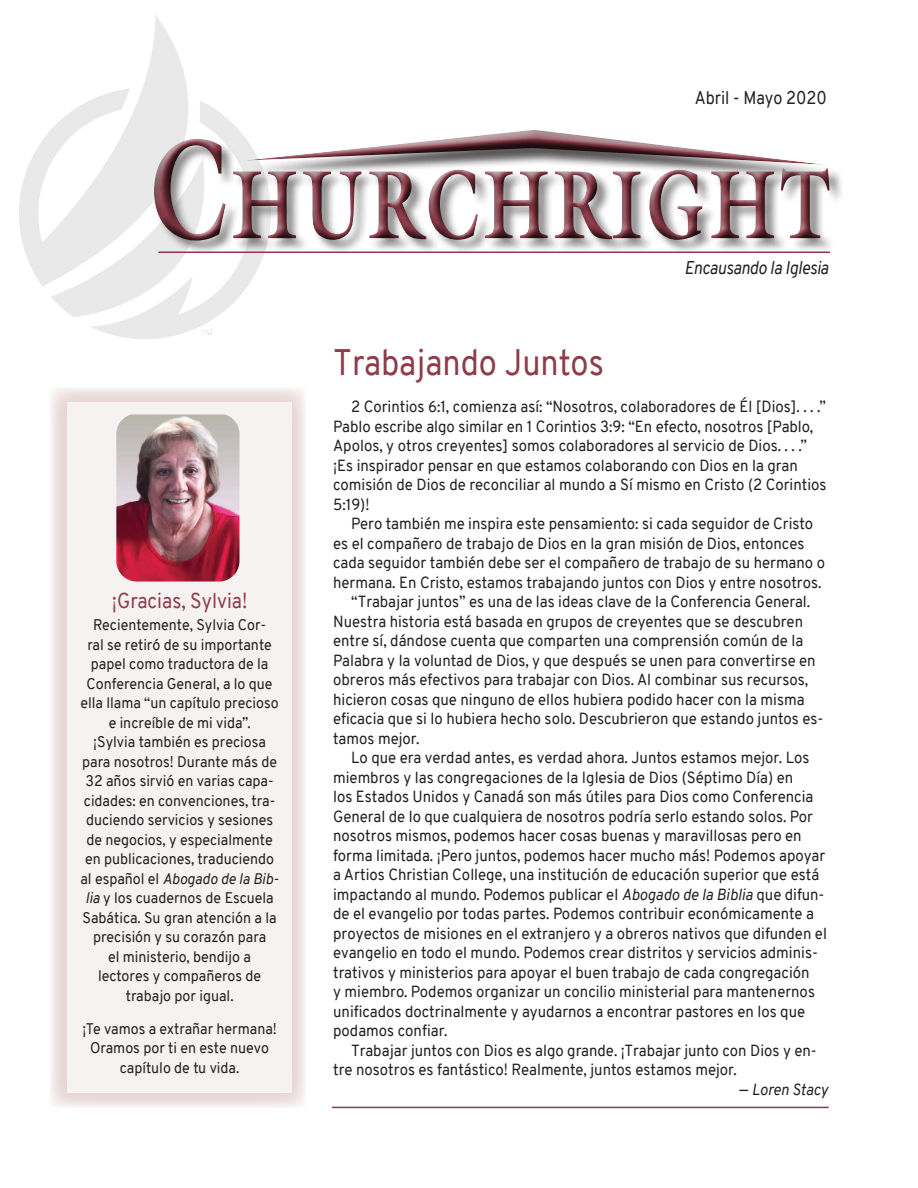
<style>
.page{position:relative;width:918px;height:1188px;background:#fff}
.page>*{position:absolute;margin:0;border:0;box-sizing:border-box;transform-origin:0 0}
.t1{font:700 98.25px "Galliard";letter-spacing:.055em;color:#8e3b4a;scale:.72 1}
.Title-CR{font:36px "Overpass";color:#8e3b4a;scale:.9 1}
.News_Title{font:21px "Overpass";color:#8e3b4a;scale:.92 1}
.t2{font:italic 18px "Overpass";letter-spacing:-.02em;color:#231f20;scale:.9 1}
.t3{font:18px "Overpass";color:#231f20;scale:.9 1}
.Main_text{font:15.75px/19.5px "Overpass";color:#231f20;scale:.95 1}
.Main_text-2{font:italic 15.75px "Overpass";color:#231f20;scale:.95 1}
.News{font:15px/19.5px "Overpass";color:#231f20;text-align:center;scale:.95 1}
.s1{font-size:142.65px}
.s2{font-style:italic}
.s3{font-style:normal}
</style>
<div class="page">
<div style="left:153px;top:139px;width:687px;height:112px;background:#231f20;opacity:.75"></div>
<div style="left:248px;top:132px;width:593px;height:50px;background:#231f20;opacity:.75"></div>
<div style="left:243px;top:129px;width:586px;height:35px;background:#fff;opacity:.75"></div>
<div style="left:243px;top:139px;width:586px;height:28px;background:#231f20;opacity:.75"></div>
<hr style="left:332px;top:1107px;width:497px;height:1px;background:#8e3b4a">
<img style="left:19px;top:14px;width:280px;height:325px">
<hr style="left:158px;top:251px;width:672px;height:2px;background:#8e3b4a">
<svg style="left:51px;top:388px;width:254px;height:719px;fill:#eadcdb"></svg>
<div style="left:68px;top:402px;width:224px;height:691px;background:#f7f2f2"></div>
<img style="left:116px;top:414px;width:123px;height:168px">
<p class="t3" style="left:695px;top:84px;width:148px">Abril - Mayo 2020</p>
<h1 class="t1" style="left:149px;top:141px;width:948px"><span class="s1">C</span>HURCHRIGHT</h1>
<p class="News_Title" style="left:112px;top:586px;width:149px">¡Gracias, Sylvia!</p>
<p class="News" style="left:80px;top:616px;width:210px">Recientemente, Sylvia Cor-<br>ral se retiró de su importante papel como traductora de la<br>Conferencia General, a lo que ella llama “un capítulo precioso e increíble de mi vida”.<br>¡Sylvia también es preciosa para nosotros! Durante más de<br>32 años sirvió en varias capa&shy;cidades: en convenciones, tra&shy;duciendo servicios y sesiones de negocios, y especialmente en publicaciones, traduciendo al español el <span class="s2">Abogado de la Bib&shy;lia</span> y los cuadernos de Escuela<br>Sabática. Su gran atención a la precisión y su corazón para<br>el ministerio, bendijo a<br>lectores y compañeros de trabajo por igual.</p>
<p class="News" style="left:82px;top:1019px;width:206px">¡Te vamos a extrañar hermana!<br>Oramos por ti en este nuevo capítulo de tu vida.</p>
<p class="t2" style="left:685px;top:254px;width:162px">Encausando la Iglesia</p>
<p class="Title-CR" style="left:333px;top:336px;width:302px">Trabajando Juntos</p>
<p class="Main_text" style="left:333px;top:397px;width:521px;text-indent:18px">2 Corintios 6:1, comienza así: “Nosotros, colaboradores de Él [Dios]. . . .” Pablo escribe algo similar en 1 Corintios 3:9: “En efecto, nosotros [Pablo, Apolos, y otros creyentes] somos colaboradores al servicio de Dios. . . .” ¡Es inspirador pensar en que estamos colaborando con Dios en la gran comisión de Dios de reconciliar al mundo a Sí mismo en Cristo (2 Corintios 5:19)!</p>
<p class="Main_text" style="left:333px;top:514px;width:519px;text-indent:18px">Pero también me inspira este pensamiento: si cada seguidor de Cristo es el compañero de trabajo de Dios en la gran misión de Dios, entonces cada seguidor también debe ser el compañero de trabajo de su hermano o hermana. En Cristo, estamos trabajando juntos con Dios y entre nosotros.</p>
<p class="Main_text" style="left:333px;top:592px;width:518px;text-indent:18px">“Trabajar juntos” es una de las ideas clave de la Conferencia General.<br>Nuestra historia está basada en grupos de creyentes que se descubren entre sí, dándose cuenta que comparten una comprensión común de la Palabra y la voluntad de Dios, y que después se unen para convertirse en obreros más efectivos para trabajar con Dios. Al combinar sus recursos, hicieron cosas que ninguno de ellos hubiera podido hacer con la misma eficacia que si lo hubiera hecho solo. Descubrieron que estando juntos es&shy;tamos mejor.</p>
<p class="Main_text" style="left:333px;top:748px;width:521px;text-indent:18px">Lo que era verdad antes, es verdad ahora. Juntos estamos mejor. Los miembros y las congregaciones de la Iglesia de Dios (Séptimo Día) en<br>los Estados Unidos y Canadá son más útiles para Dios como Conferencia General de lo que cualquiera de nosotros podría serlo estando solos. Por nosotros mismos, podemos hacer cosas buenas y maravillosas pero en forma limitada. ¡Pero juntos, podemos hacer mucho más! Podemos apoyar a Artios Christian College, una institución de educación superior que está impactando al mundo. Podemos publicar el <span class="s2">Abogado de la Biblia</span> que difun&shy;de el evangelio por todas partes. Podemos contribuir económicamente a proyectos de misiones en el extranjero y a obreros nativos que difunden el evangelio en todo el mundo. Podemos crear distritos y servicios adminis&shy;trativos y ministerios para apoyar el buen trabajo de cada congregación<br>y miembro. Podemos organizar un concilio ministerial para mantenernos unificados doctrinalmente y ayudarnos a encontrar pastores en los que podamos confiar.</p>
<p class="Main_text" style="left:333px;top:1041px;width:511px;text-indent:18px">Trabajar juntos con Dios es algo grande. ¡Trabajar junto con Dios y en&shy;tre nosotros es fantástico! Realmente, juntos estamos mejor.</p>
<p class="Main_text-2" style="left:739px;top:1078px;width:95px"><span class="s3">—</span> Loren Stacy</p>
</div>
